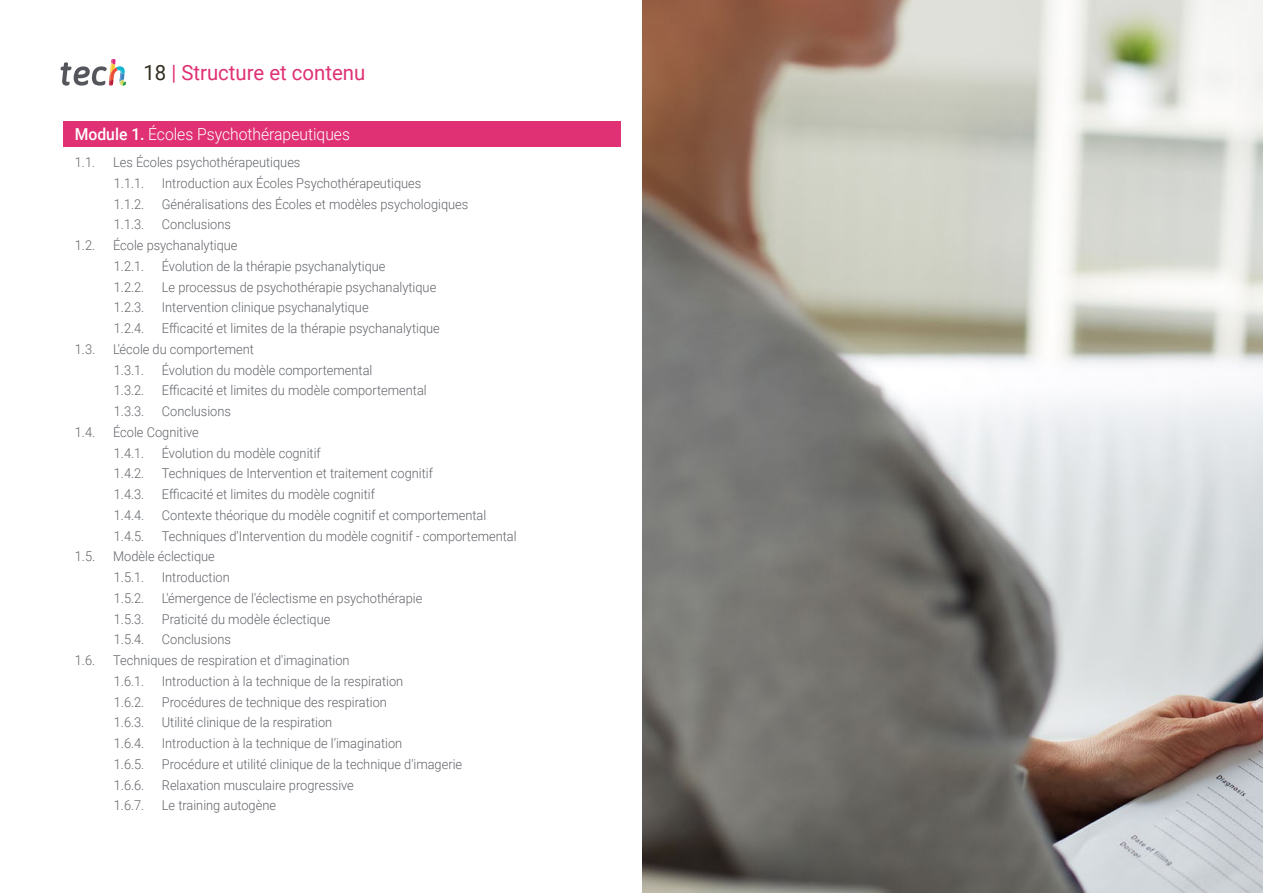
<style>
.page{position:relative;width:1263px;height:893px;background:#fff}
.page>*{position:absolute;margin:0;border:0;box-sizing:border-box;transform-origin:0 0}
.t1{font:21px "Roboto";color:#df3174}
.t2{font:300 16.5px "Roboto";color:#fff;scale:.95 1}
.t3{font:300 13.5px/20.7px "Roboto";color:#61646a;scale:.95 1}
.s1{color:#312e20}
.s2{font-weight:500}
</style>
<div class="page">
<div style="left:64px;top:121px;width:557px;height:25px;background:#df3174"></div>
<svg style="left:61px;top:59px;width:65px;height:27px"></svg>
<img style="left:642px;top:0;width:621px;height:893px">
<h1 class="t1" style="left:144px;top:57px;width:223px"><span class="s1">18</span> | Structure et contenu</h1>
<p class="t2" style="left:75px;top:123px;width:291px"><span class="s2">Module 1.</span> Écoles Psychothérapeutiques</p>
<p class="t3" style="left:75px;top:151px;width:23px">1.1.</p>
<p class="t3" style="left:113px;top:151px;width:199px">Les Écoles psychothérapeutiques<br>1.1.1.</p>
<p class="t3" style="left:162px;top:172px;width:275px">Introduction aux Écoles Psychothérapeutiques</p>
<p class="t3" style="left:114px;top:193px;width:34px">1.1.2.</p>
<p class="t3" style="left:162px;top:193px;width:324px">Généralisations des Écoles et modèles psychologiques</p>
<p class="t3" style="left:114px;top:214px;width:34px">1.1.3.</p>
<p class="t3" style="left:162px;top:214px;width:74px">Conclusions</p>
<p class="t3" style="left:75px;top:234px;width:23px">1.2.</p>
<p class="t3" style="left:113px;top:234px;width:132px">École psychanalytique<br>1.2.1.</p>
<p class="t3" style="left:162px;top:255px;width:237px">Évolution de la thérapie psychanalytique</p>
<p class="t3" style="left:114px;top:276px;width:34px">1.2.2.</p>
<p class="t3" style="left:162px;top:276px;width:290px">Le processus de psychothérapie psychanalytique</p>
<p class="t3" style="left:114px;top:297px;width:34px">1.2.3.</p>
<p class="t3" style="left:162px;top:297px;width:219px">Intervention clinique psychanalytique</p>
<p class="t3" style="left:114px;top:317px;width:34px">1.2.4.</p>
<p class="t3" style="left:162px;top:317px;width:294px">Efficacité et limites de la thérapie psychanalytique</p>
<p class="t3" style="left:75px;top:338px;width:23px">1.3.</p>
<p class="t3" style="left:113px;top:338px;width:150px">L'école du comportement<br>1.3.1.</p>
<p class="t3" style="left:162px;top:359px;width:223px">Évolution du modèle comportemental</p>
<p class="t3" style="left:114px;top:380px;width:34px">1.3.2.</p>
<p class="t3" style="left:162px;top:380px;width:280px">Efficacité et limites du modèle comportemental</p>
<p class="t3" style="left:114px;top:400px;width:34px">1.3.3.</p>
<p class="t3" style="left:162px;top:400px;width:74px">Conclusions</p>
<p class="t3" style="left:75px;top:421px;width:23px">1.4.</p>
<p class="t3" style="left:113px;top:421px;width:92px">École Cognitive<br>1.4.1.</p>
<p class="t3" style="left:162px;top:442px;width:169px">Évolution du modèle cognitif</p>
<p class="t3" style="left:114px;top:463px;width:34px">1.4.2.</p>
<p class="t3" style="left:162px;top:463px;width:287px">Techniques de Intervention et traitement cognitif</p>
<p class="t3" style="left:114px;top:483px;width:34px">1.4.3.</p>
<p class="t3" style="left:162px;top:483px;width:226px">Efficacité et limites du modèle cognitif</p>
<p class="t3" style="left:114px;top:504px;width:34px">1.4.4.</p>
<p class="t3" style="left:162px;top:504px;width:343px">Contexte théorique du modèle cognitif et comportemental</p>
<p class="t3" style="left:114px;top:525px;width:34px">1.4.5.</p>
<p class="t3" style="left:162px;top:525px;width:375px">Techniques d’Intervention du modèle cognitif - comportemental</p>
<p class="t3" style="left:75px;top:546px;width:23px">1.5.</p>
<p class="t3" style="left:113px;top:546px;width:109px">Modèle éclectique<br>1.5.1.</p>
<p class="t3" style="left:162px;top:566px;width:73px">Introduction</p>
<p class="t3" style="left:114px;top:587px;width:34px">1.5.2.</p>
<p class="t3" style="left:162px;top:587px;width:276px">L'émergence de l'éclectisme en psychothérapie</p>
<p class="t3" style="left:114px;top:608px;width:34px">1.5.3.</p>
<p class="t3" style="left:162px;top:608px;width:179px">Praticité du modèle éclectique</p>
<p class="t3" style="left:114px;top:629px;width:34px">1.5.4.</p>
<p class="t3" style="left:162px;top:629px;width:74px">Conclusions</p>
<p class="t3" style="left:75px;top:649px;width:23px">1.6.</p>
<p class="t3" style="left:113px;top:649px;width:250px">Techniques de respiration et d'imagination<br>1.6.1.</p>
<p class="t3" style="left:162px;top:670px;width:256px">Introduction à la technique de la respiration</p>
<p class="t3" style="left:114px;top:691px;width:34px">1.6.2.</p>
<p class="t3" style="left:162px;top:691px;width:238px">Procédures de technique des respiration</p>
<p class="t3" style="left:114px;top:712px;width:34px">1.6.3.</p>
<p class="t3" style="left:162px;top:712px;width:181px">Utilité clinique de la respiration</p>
<p class="t3" style="left:114px;top:732px;width:34px">1.6.4.</p>
<p class="t3" style="left:162px;top:732px;width:255px">Introduction à la technique de l’imagination</p>
<p class="t3" style="left:114px;top:753px;width:34px">1.6.5.</p>
<p class="t3" style="left:162px;top:753px;width:318px">Procédure et utilité clinique de la technique d'imagerie</p>
<p class="t3" style="left:114px;top:774px;width:34px">1.6.6.</p>
<p class="t3" style="left:162px;top:774px;width:204px">Relaxation musculaire progressive</p>
<p class="t3" style="left:114px;top:795px;width:34px">1.6.7.</p>
<p class="t3" style="left:162px;top:795px;width:122px">Le training autogène</p>
</div>
